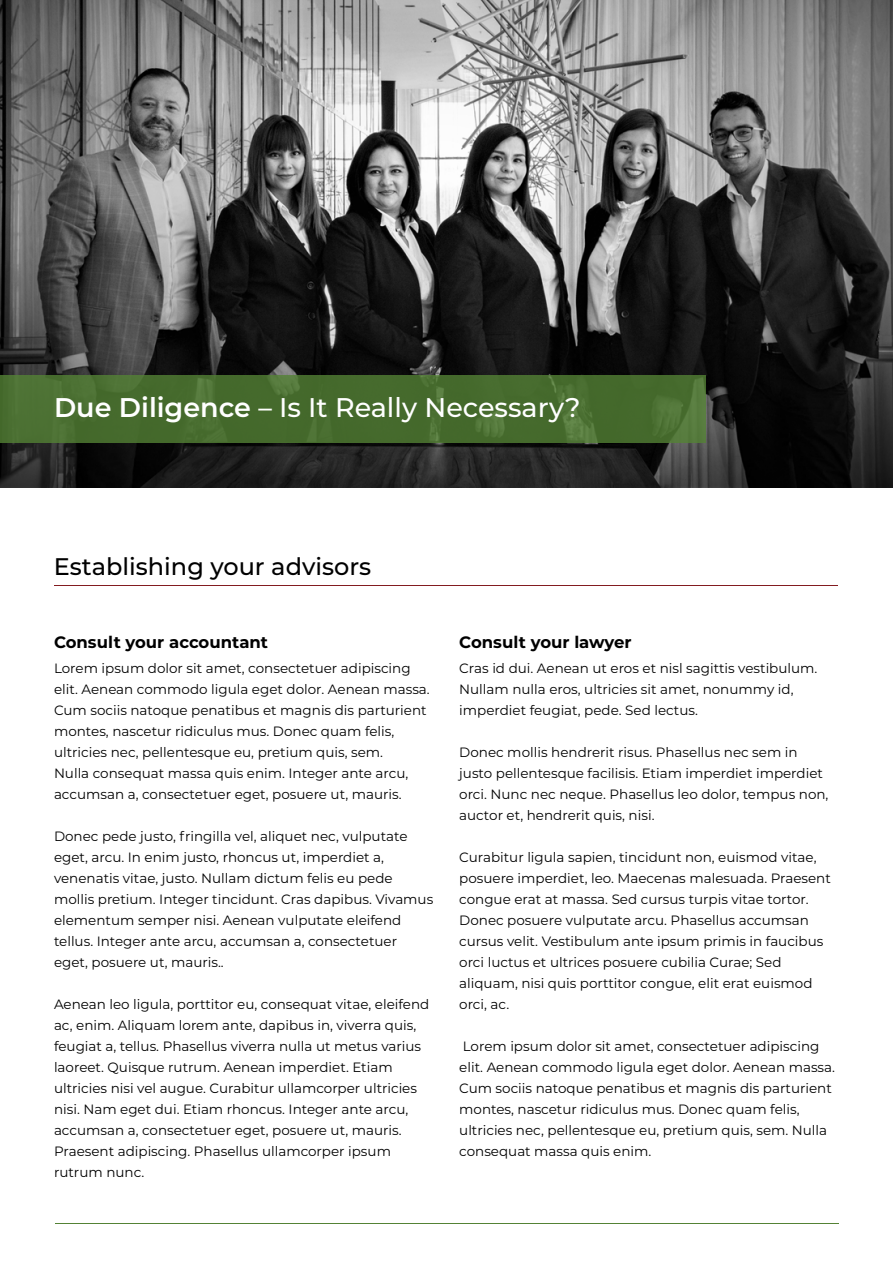
<style>
.page{position:relative;width:893px;height:1263px;background:#fff}
.page>*{position:absolute;margin:0;border:0;box-sizing:border-box;transform-origin:0 0}
.t1{font:500 27px "Montserrat";color:#fff}
.t2{font:500 24px "Montserrat";color:#000}
.t3{font:700 16.5px "Montserrat";color:#000}
.t4{font:13.5px/21px "Montserrat";color:#000}
.s1{font-weight:600}
</style>
<div class="page">
<img style="left:0;top:0;width:892px;height:487px">
<hr style="left:55px;top:1223px;width:783px;height:1px;background:#548235">
<svg style="left:1px;top:375px;width:705px;height:67px;background:#486c2f"></svg>
<hr style="left:55px;top:586px;width:783px;height:1px;background:#831c20">
<h1 class="t1" style="left:54px;top:389px;width:528px"><span class="s1">Due Diligence</span> – Is It Really Necessary?</h1>
<h2 class="t2" style="left:54px;top:550px;width:319px">Establishing your advisors</h2>
<p class="t3" style="left:54px;top:630px;width:216px">Consult your accountant</p>
<p class="t4" style="left:54px;top:657px;width:377px">Lorem ipsum dolor sit amet, consectetuer adipiscing elit. Aenean commodo ligula eget dolor. Aenean massa.<br>Cum sociis natoque penatibus et magnis dis parturient montes, nascetur ridiculus mus. Donec quam felis, ultricies nec, pellentesque eu, pretium quis, sem.<br>Nulla consequat massa quis enim. Integer ante arcu, accumsan a, consectetuer eget, posuere ut, mauris.</p>
<p class="t4" style="left:54px;top:825px;width:381px">Donec pede justo, fringilla vel, aliquet nec, vulputate eget, arcu. In enim justo, rhoncus ut, imperdiet a, venenatis vitae, justo. Nullam dictum felis eu pede mollis pretium. Integer tincidunt. Cras dapibus. Vivamus elementum semper nisi. Aenean vulputate eleifend tellus. Integer ante arcu, accumsan a, consectetuer eget, posuere ut, mauris..</p>
<p class="t4" style="left:54px;top:993px;width:377px">Aenean leo ligula, porttitor eu, consequat vitae, eleifend ac, enim. Aliquam lorem ante, dapibus in, viverra quis, feugiat a, tellus. Phasellus viverra nulla ut metus varius laoreet. Quisque rutrum. Aenean imperdiet. Etiam ultricies nisi vel augue. Curabitur ullamcorper ultricies nisi. Nam eget dui. Etiam rhoncus. Integer ante arcu, accumsan a, consectetuer eget, posuere ut, mauris.<br>Praesent adipiscing. Phasellus ullamcorper ipsum rutrum nunc.</p>
<p class="t3" style="left:459px;top:630px;width:174px">Consult your lawyer</p>
<p class="t4" style="left:459px;top:657px;width:360px">Cras id dui. Aenean ut eros et nisl sagittis vestibulum.<br>Nullam nulla eros, ultricies sit amet, nonummy id, imperdiet feugiat, pede. Sed lectus.</p>
<p class="t4" style="left:459px;top:741px;width:371px">Donec mollis hendrerit risus. Phasellus nec sem in justo pellentesque facilisis. Etiam imperdiet imperdiet orci. Nunc nec neque. Phasellus leo dolor, tempus non, auctor et, hendrerit quis, nisi.</p>
<p class="t4" style="left:459px;top:846px;width:373px">Curabitur ligula sapien, tincidunt non, euismod vitae, posuere imperdiet, leo. Maecenas malesuada. Praesent congue erat at massa. Sed cursus turpis vitae tortor.<br>Donec posuere vulputate arcu. Phasellus accumsan cursus velit. Vestibulum ante ipsum primis in faucibus orci luctus et ultrices posuere cubilia Curae; Sed aliquam, nisi quis porttitor congue, elit erat euismod orci, ac.</p>
<p class="t4" style="left:459px;top:1035px;width:377px">Lorem ipsum dolor sit amet, consectetuer adipiscing elit. Aenean commodo ligula eget dolor. Aenean massa.<br>Cum sociis natoque penatibus et magnis dis parturient montes, nascetur ridiculus mus. Donec quam felis, ultricies nec, pellentesque eu, pretium quis, sem. Nulla consequat massa quis enim.</p>
</div>
